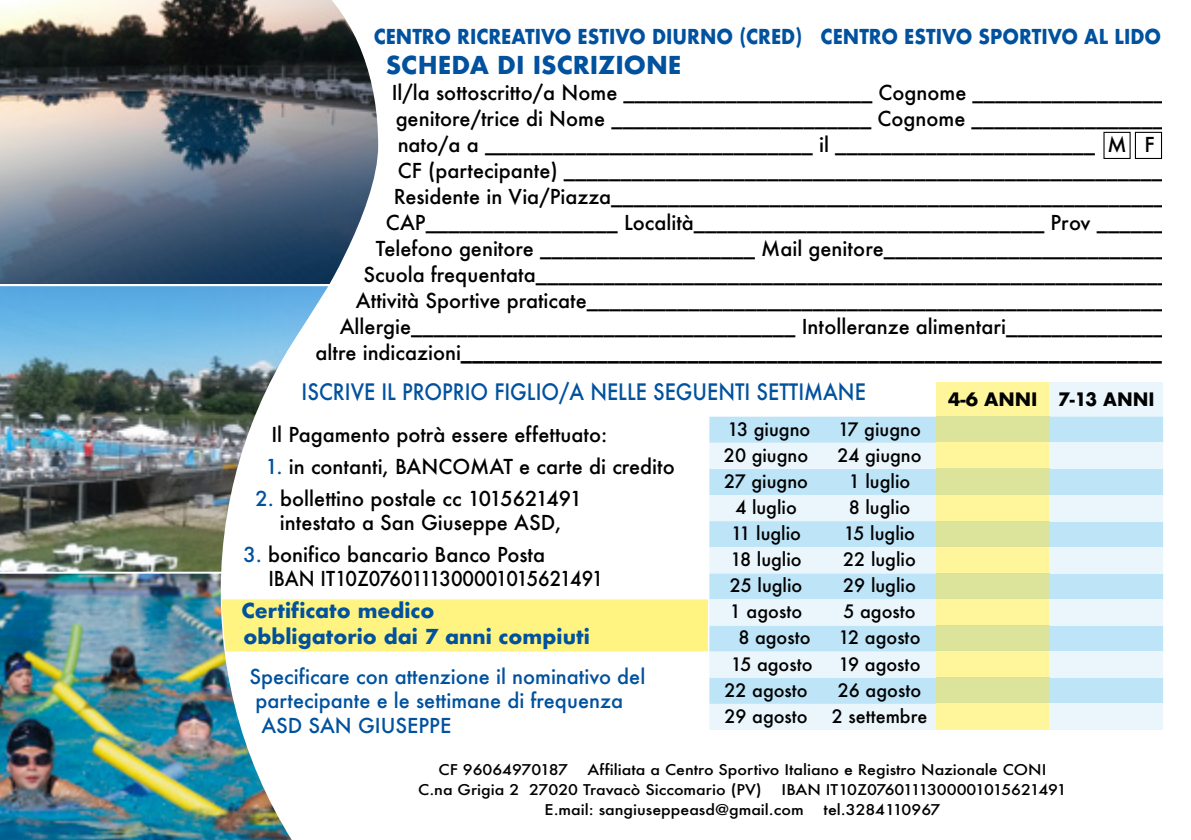
<style>
.page{position:relative;width:1191px;height:840px;background:#fff}
.page>*{position:absolute;margin:0;border:0;box-sizing:border-box;transform-origin:0 0}
.t1{font:700 24px "Futura";color:#00519e}
.t2{font:500 22px "Futura";color:#00519e;scale:.9 1}
.t3{font:500 20px/24px "Futura";color:#000;text-align:center}
.t4{font:500 20px "Futura";color:#00519e}
.t5{font:700 20px "Futura";color:#000}
.t6{font:700 20px "Futura";color:#00519e;scale:.9 1}
.t7{font:700 20px/26px "Futura";color:#00519e}
.t8{font:500 18px "Futura";color:#000}
.t9{font:700 18px "Futura";color:#000}
.t10{font:500 14.4px/20px "Futura";color:#000;scale:1.11 1}
.s1{font-weight:500}
.s2{color:#00519e}
</style>
<div class="page">
<img style="left:0;top:573px;width:221px;height:266px">
<img style="left:0;top:286px;width:221px;height:285px">
<img style="left:0;top:0;width:221px;height:284px">
<svg style="left:221px;top:0;width:523px;height:839px"></svg>
<svg style="left:298px;top:279px;width:48px;height:63px"></svg>
<div style="left:936px;top:382px;width:113px;height:34px;background:#fff59b"></div>
<div style="left:1049px;top:382px;width:114px;height:34px;background:#ebf6fc"></div>
<div style="left:709px;top:416px;width:227px;height:287px;background:#bde4f7"></div>
<div style="left:936px;top:416px;width:113px;height:26px;background:#dbe49a"></div>
<div style="left:1049px;top:416px;width:114px;height:287px;background:#bde4f7"></div>
<div style="left:709px;top:442px;width:227px;height:26px;background:#ebf6fc"></div>
<div style="left:936px;top:442px;width:113px;height:26px;background:#fff59b"></div>
<div style="left:1049px;top:442px;width:114px;height:26px;background:#ebf6fc"></div>
<div style="left:936px;top:468px;width:113px;height:26px;background:#dbe49a"></div>
<div style="left:709px;top:494px;width:227px;height:27px;background:#ebf6fc"></div>
<div style="left:936px;top:494px;width:113px;height:27px;background:#fff59b"></div>
<div style="left:1049px;top:494px;width:114px;height:27px;background:#ebf6fc"></div>
<div style="left:936px;top:521px;width:113px;height:26px;background:#dbe49a"></div>
<div style="left:709px;top:547px;width:227px;height:26px;background:#ebf6fc"></div>
<div style="left:936px;top:547px;width:113px;height:26px;background:#fff59b"></div>
<div style="left:1049px;top:547px;width:114px;height:26px;background:#ebf6fc"></div>
<div style="left:936px;top:573px;width:113px;height:26px;background:#dbe49a"></div>
<div style="left:936px;top:599px;width:113px;height:26px;background:#fff59b"></div>
<div style="left:1049px;top:599px;width:114px;height:26px;background:#ebf6fc"></div>
<div style="left:936px;top:625px;width:113px;height:26px;background:#dbe49a"></div>
<svg style="left:222px;top:599px;width:714px;height:78px"></svg>
<div style="left:936px;top:651px;width:113px;height:26px;background:#fff59b"></div>
<div style="left:1049px;top:651px;width:114px;height:26px;background:#ebf6fc"></div>
<div style="left:936px;top:677px;width:113px;height:26px;background:#dbe49a"></div>
<div style="left:709px;top:703px;width:227px;height:26px;background:#ebf6fc"></div>
<div style="left:936px;top:703px;width:113px;height:26px;background:#fff59b"></div>
<div style="left:1049px;top:703px;width:114px;height:26px;background:#ebf6fc"></div>
<div style="left:1103px;top:132px;width:27px;height:27px;border:1px solid #000"></div>
<div style="left:1134px;top:132px;width:28px;height:27px;border:1px solid #000"></div>
<p class="t6" style="left:374px;top:22px;width:876px">CENTRO RICREATIVO ESTIVO DIURNO (CRED) CENTRO ESTIVO SPORTIVO AL LIDO</p>
<p class="t1" style="left:386px;top:48px;width:297px">SCHEDA DI ISCRIZIONE</p>
<p class="t3" style="left:392px;top:80px;width:786px">Il/la sottoscritto/a Nome ______________________ Cognome __________________</p>
<p class="t3" style="left:396px;top:106px;width:769px">genitore/trice di Nome _______________________ Cognome _________________</p>
<p class="t3" style="left:398px;top:132px;width:758px">nato/a a _____________________________ il _______________________ M F</p>
<p class="t3" style="left:398px;top:158px;width:767px">CF (partecipante) _____________________________________________________</p>
<p class="t3" style="left:394px;top:184px;width:773px">Residente in Via/Piazza_________________________________________________</p>
<p class="t3" style="left:386px;top:210px;width:780px">CAP_________________ Località_______________________________ Prov ______</p>
<p class="t3" style="left:376px;top:236px;width:792px">Telefono genitore ___________________ Mail genitore_________________________</p>
<p class="t3" style="left:364px;top:262px;width:806px">Scuola frequentata________________________________________________________</p>
<p class="t3" style="left:356px;top:288px;width:809px">Attività Sportive praticate___________________________________________________</p>
<p class="t3" style="left:340px;top:314px;width:826px">Allergie__________________________________ Intolleranze alimentari______________</p>
<p class="t5" style="left:316px;top:338px;width:859px"><span class="s1">altre indicazioni</span>_______________________________________________________________</p>
<p class="t2" style="left:302px;top:377px;width:628px">ISCRIVE IL PROPRIO FIGLIO/A NELLE SEGUENTI SETTIMANE</p>
<p class="t9" style="left:948px;top:385px;width:208px">4-6 ANNI 7-13 ANNI</p>
<p class="t3" style="left:271px;top:422px;width:337px">Il Pagamento potrà essere effettuato:</p>
<p class="t3" style="left:265px;top:454px;width:411px"><span class="s2">1.</span> in contanti, BANCOMAT e carte di credito</p>
<p class="t3" style="left:255px;top:486px;width:328px"><span class="s2">2.</span> bollettino postale cc 1015621491 intestato a San Giuseppe ASD,</p>
<p class="t3" style="left:268px;top:542px;width:336px;text-align:left;text-indent:-25px"><span class="s2">3.</span> bonifico bancario Banco Posta<br>IBAN IT10Z0760111300001015621491</p>
<p class="t7" style="left:241px;top:597px;width:350px">Certificato medico<br>obbligatorio dai 7 anni compiuti</p>
<p class="t4" style="left:249px;top:663px;width:397px">Specificare con attenzione il nominativo del</p>
<p class="t4" style="left:255px;top:687px;width:369px">partecipante e le settimane di frequenza</p>
<p class="t4" style="left:261px;top:711px;width:191px">ASD SAN GIUSEPPE</p>
<p class="t8" style="left:727px;top:416px;width:85px">13 giugno</p>
<p class="t8" style="left:838px;top:416px;width:84px">17 giugno</p>
<p class="t8" style="left:724px;top:442px;width:86px">20 giugno</p>
<p class="t8" style="left:837px;top:442px;width:86px">24 giugno</p>
<p class="t8" style="left:724px;top:468px;width:85px">27 giugno</p>
<p class="t8" style="left:848px;top:468px;width:63px">1 luglio</p>
<p class="t8" style="left:735px;top:494px;width:63px">4 luglio</p>
<p class="t8" style="left:848px;top:494px;width:63px">8 luglio</p>
<p class="t8" style="left:731px;top:520px;width:72px">11 luglio</p>
<p class="t8" style="left:844px;top:520px;width:73px">15 luglio</p>
<p class="t8" style="left:730px;top:546px;width:73px">18 luglio</p>
<p class="t8" style="left:843px;top:546px;width:74px">22 luglio</p>
<p class="t8" style="left:730px;top:573px;width:74px">25 luglio</p>
<p class="t8" style="left:843px;top:573px;width:74px">29 luglio</p>
<p class="t8" style="left:730px;top:599px;width:74px">1 agosto</p>
<p class="t8" style="left:843px;top:599px;width:74px">5 agosto</p>
<p class="t8" style="left:738px;top:625px;width:74px">8 agosto</p>
<p class="t8" style="left:838px;top:625px;width:83px">12 agosto</p>
<p class="t8" style="left:730px;top:651px;width:83px">15 agosto</p>
<p class="t8" style="left:838px;top:651px;width:83px">19 agosto</p>
<p class="t8" style="left:724px;top:677px;width:85px">22 agosto</p>
<p class="t8" style="left:838px;top:677px;width:85px">26 agosto</p>
<p class="t8" style="left:724px;top:703px;width:85px">29 agosto</p>
<p class="t8" style="left:831px;top:703px;width:97px">2 settembre</p>
<p class="t10" style="left:418px;top:759px;width:567px;text-indent:169px">Affiliata a Centro Sportivo Italiano e Registro Nazionale CONI<br>C.na Grigia 2 27020 Travacò Siccomario (PV)</p>
<p class="t10" style="left:438px;top:759px;width:118px">CF 96064970187</p>
<p class="t10" style="left:544px;top:779px;width:472px;text-indent:237px">IBAN IT10Z0760111300001015621491<br>E.mail: sangiuseppeasd@gmail.com</p>
<p class="t10" style="left:823px;top:799px;width:107px">tel.3284110967</p>
</div>
